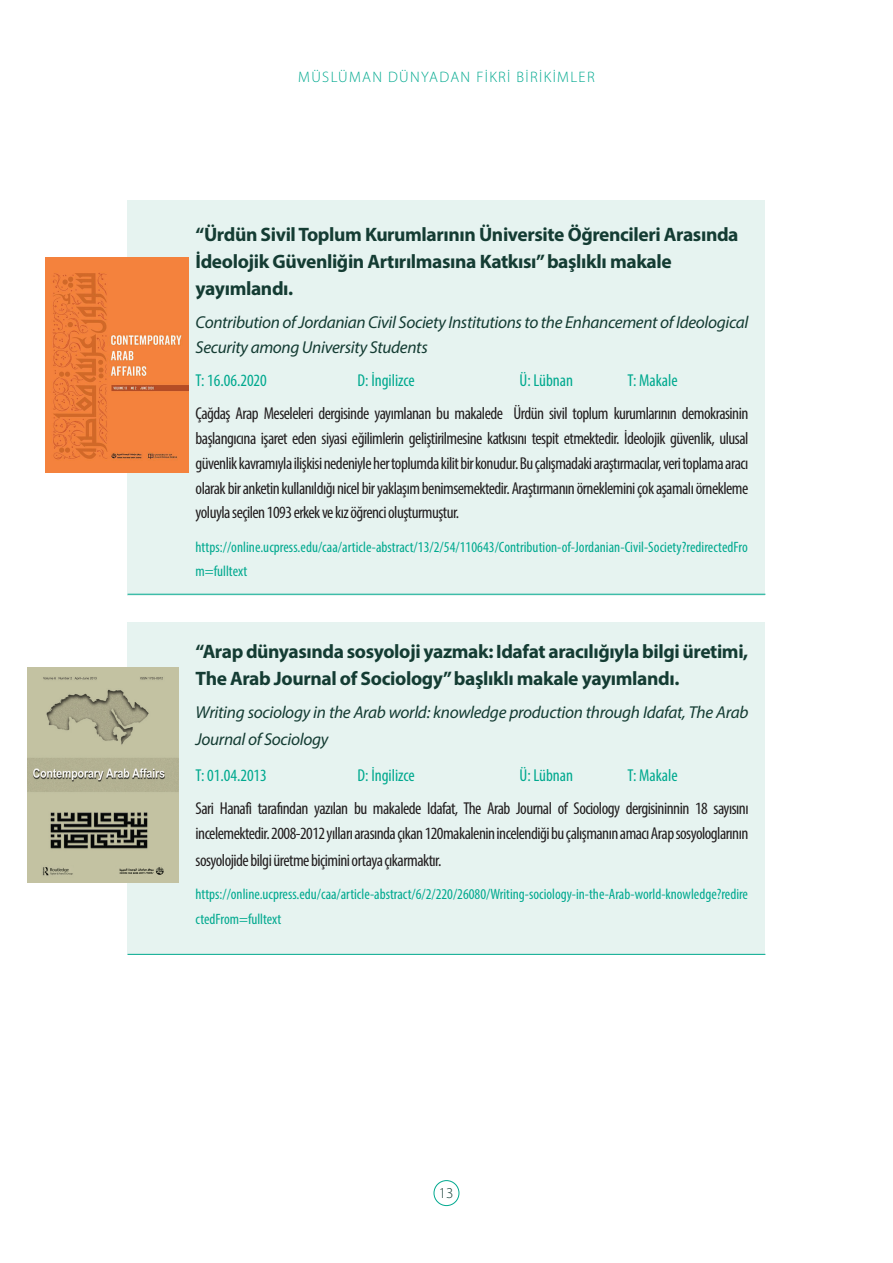
<style>
.page{position:relative;width:893px;height:1263px;background:#fff}
.page>*{position:absolute;margin:0;border:0;box-sizing:border-box;transform-origin:0 0}
.t1{font:700 19.5px/27px "Myriad Pro";letter-spacing:-.02em;color:#143c33}
.t2{font:condensed 17.25px/24.8px "Myriad Pro";letter-spacing:-.03em;color:#231f20;text-align:justify}
.t3{font:italic 17.25px/24.8px "Myriad Pro";letter-spacing:-.02em;color:#143c33}
.t4{font:condensed 17.25px "Myriad Pro";color:#00a98f}
.t5{font:300 15.15px "Myriad Pro";letter-spacing:.09em;color:#00a98f}
.t6{font:condensed 15px/24.8px "Myriad Pro";color:#00a98f}
.t7{font:300 15px "Myriad Pro";color:#143c33}
</style>
<div class="page">
<div style="left:434px;top:1180px;width:25px;height:26px;border:1px solid #00a98f;border-radius:50%"></div>
<div style="left:128px;top:200px;width:637px;height:395px;background:#e6f3f0"></div>
<div style="left:128px;top:622px;width:637px;height:333px;background:#e6f3f0"></div>
<hr style="left:128px;top:594px;width:637px;height:1px;background:#00a98f">
<hr style="left:128px;top:954px;width:637px;height:1px;background:#00a98f">
<img style="left:45px;top:258px;width:144px;height:215px">
<img style="left:28px;top:667px;width:151px;height:215px">
<p class="t5" style="left:298px;top:67px;width:298px">MÜSLÜMAN DÜNYADAN FİKRİ BİRİKİMLER</p>
<p class="t1" style="left:196px;top:220px;width:544px">“Ürdün Sivil Toplum Kurumlarının Üniversite Öğrencileri Arasında<br>İdeolojik Güvenliğin Artırılmasına Katkısı” başlıklı makale yayımlandı.</p>
<p class="t3" style="left:196px;top:310px;width:554px">Contribution of Jordanian Civil Society Institutions to the Enhancement of Ideological<br>Security among University Students</p>
<p class="t4" style="left:196px;top:370px;width:73px">T: 16.06.2020</p>
<p class="t4" style="left:358px;top:370px;width:59px">D: İngilizce</p>
<p class="t4" style="left:520px;top:370px;width:55px">Ü: Lübnan</p>
<p class="t4" style="left:628px;top:370px;width:52px">T: Makale</p>
<p class="t2" style="left:196px;top:401px;width:554px">Çağdaş Arap Meseleleri dergisinde yayımlanan bu makalede Ürdün sivil toplum kurumlarının demokrasinin başlangıcına işaret eden siyasi eğilimlerin geliştirilmesine katkısını tespit etmektedir. İdeolojik güvenlik, ulusal güvenlik kavramıyla ilişkisi nedeniyle her toplumda kilit bir konudur. Bu çalışmadaki araştırmacılar, veri toplama aracı olarak bir anketin kullanıldığı nicel bir yaklaşım benimsemektedir. Araştırmanın örneklemini çok aşamalı örnekleme yoluyla seçilen 1093 erkek ve kız öğrenci oluşturmuştur.</p>
<p class="t6" style="left:196px;top:534px;width:554px">https://online.ucpress.edu/caa/article-abstract/13/2/54/110643/Contribution-of-Jordanian-Civil-Society?redirectedFro m=fulltext</p>
<p class="t1" style="left:196px;top:637px;width:554px">“Arap dünyasında sosyoloji yazmak: Idafat aracılığıyla bilgi üretimi,<br>The Arab Journal of Sociology” başlıklı makale yayımlandı.</p>
<p class="t3" style="left:196px;top:699px;width:554px;line-height:27px">Writing sociology in the Arab world: knowledge production through Idafat, The Arab<br>Journal of Sociology</p>
<p class="t4" style="left:196px;top:765px;width:73px">T: 01.04.2013</p>
<p class="t4" style="left:358px;top:765px;width:59px">D: İngilizce</p>
<p class="t4" style="left:520px;top:765px;width:55px">Ü: Lübnan</p>
<p class="t4" style="left:628px;top:765px;width:52px">T: Makale</p>
<p class="t2" style="left:196px;top:796px;width:554px">Sari Hanafi tarafından yazılan bu makalede Idafat, The Arab Journal of Sociology dergisininnin 18 sayısını incelemektedir. 2008-2012 yılları arasında çıkan 120makalenin incelendiği bu çalışmanın amacı Arap sosyologlarının</p>
<p class="t2" style="left:196px;top:847px;width:247px">sosyolojide bilgi üretme biçimini ortaya çıkarmaktır.</p>
<p class="t6" style="left:196px;top:881px;width:554px">https://online.ucpress.edu/caa/article-abstract/6/2/220/26080/Writing-sociology-in-the-Arab-world-knowledge?redire ctedFrom=fulltext</p>
<p class="t7" style="left:439px;top:1184px;width:16px">13</p>
</div>
